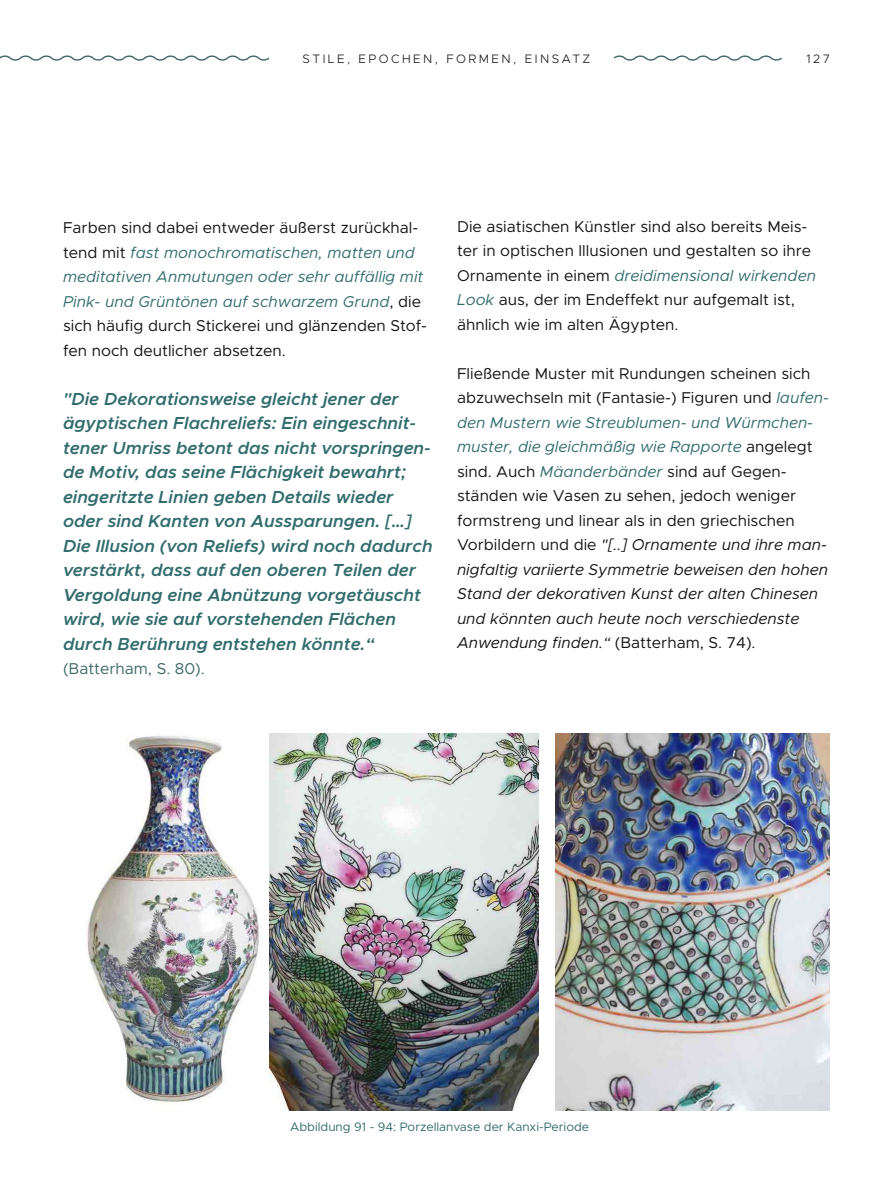
<style>
.page{position:relative;width:893px;height:1191px;background:#fff}
.page>*{position:absolute;margin:0;border:0;box-sizing:border-box;transform-origin:0 0}
.Zitat_in_Fließtext{font:italic 600 17.5px/24.5px "Metropolis";color:#326c6d}
.Fließtext{font:15.75px/24.5px "Metropolis";color:#131413}
.Autor_Zitat_im_Text{font:15.75px "Metropolis";color:#3d6868}
.t1{font:12.25px "Metropolis";color:#326c6d}
.t2{font:300 12.25px "Metropolis";letter-spacing:.2em;color:#131413}
.s1{font-style:italic;color:#326c6d}
.s2{font-style:italic}
</style>
<div class="page">
<img style="left:87px;top:734px;width:452px;height:376px">
<img style="left:555px;top:734px;width:274px;height:376px">
<svg style="left:613px;top:55px;width:169px;height:6px"></svg>
<svg style="left:0;top:55px;width:270px;height:6px"></svg>
<p class="t2" style="left:303px;top:51px;width:289px">STILE, EPOCHEN, FORMEN, EINSATZ</p>
<p class="t2" style="left:806px;top:51px;width:25px">127</p>
<p class="Fließtext" style="left:63px;top:215px;width:366px">Farben sind dabei entweder äußerst zurückhal&shy;tend mit <span class="s1">fast monochromatischen, matten und meditativen Anmutungen oder sehr auffällig mit Pink- und Grüntönen auf schwarzem Grund</span>, die sich häufig durch Stickerei und glänzenden Stof&shy;fen noch deutlicher absetzen.</p>
<p class="Zitat_in_Fließtext" style="left:63px;top:386px;width:371px">"Die Dekorationsweise gleicht jener der ägyptischen Flachreliefs: Ein eingeschnit&shy;tener Umriss betont das nicht vorspringen&shy;de Motiv, das seine Flächigkeit bewahrt; eingeritzte Linien geben Details wieder oder sind Kanten von Aussparungen. […] Die Illusion (von Reliefs) wird noch dadurch verstärkt, dass auf den oberen Teilen der Vergoldung eine Abnützung vorgetäuscht wird, wie sie auf vorstehenden Flächen durch Berührung entstehen könnte.“</p>
<p class="Autor_Zitat_im_Text" style="left:63px;top:659px;width:143px">(Batterham, S. 80).</p>
<p class="Fließtext" style="left:457px;top:214px;width:360px">Die asiatischen Künstler sind also bereits Meis&shy;ter in optischen Illusionen und gestalten so ihre Ornamente in einem <span class="s1">dreidimensional wirkenden Look</span> aus, der im Endeffekt nur aufgemalt ist, ähnlich wie im alten Ägypten.</p>
<p class="Fließtext" style="left:457px;top:361px;width:374px">Fließende Muster mit Rundungen scheinen sich abzuwechseln mit (Fantasie-) Figuren und <span class="s1">laufen&shy;den Mustern wie Streublumen- und Würmchen&shy;muster, die gleichmäßig wie Rapporte</span> angelegt sind. Auch <span class="s1">Mäanderbänder</span> sind auf Gegen&shy;ständen wie Vasen zu sehen, jedoch weniger formstreng und linear als in den griechischen Vorbildern und die <span class="s2">"[..] Ornamente und ihre man&shy;nigfaltig variierte Symmetrie beweisen den hohen Stand der dekorativen Kunst der alten Chinesen und könnten auch heute noch verschiedenste Anwendung finden.“</span> (Batterham, S. 74).</p>
<p class="t1" style="left:290px;top:1119px;width:300px">Abbildung 91 - 94: Porzellanvase der Kanxi-Periode</p>
</div>
